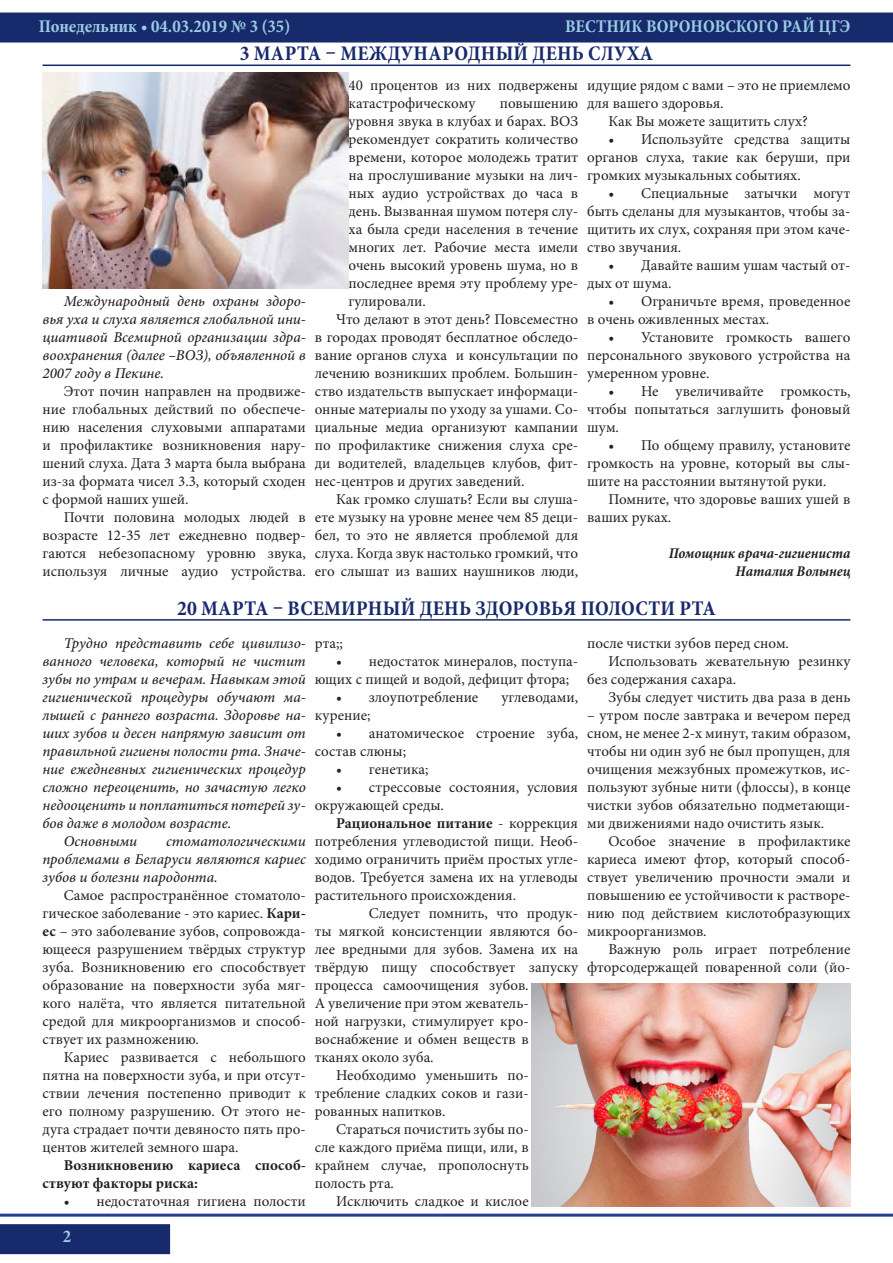
<style>
.page{position:relative;width:893px;height:1263px;background:#fff}
.page>*{position:absolute;margin:0;border:0;box-sizing:border-box;transform-origin:0 0}
.заголовок{font:700 condensed 21px "Minion Pro";letter-spacing:.01em;color:#172a6c}
.верх_колонт{font:700 condensed 18px "Minion Pro";color:#9bcce3}
.дата_номер{font:700 condensed 18px "Minion Pro";color:#9bcce3}
.текст{font:15px/18px "Minion Pro";color:#231f20;text-align:justify}
.текст-2{font:italic 500 15px/18px "Minion Pro";color:#231f20;text-align:justify}
.текст-3{font:700 15px/18px "Minion Pro";color:#231f20}
.автор{font:italic 700 condensed 15px/18px "Minion Pro";color:#231f20;text-align:right}
.s1{font-weight:700}
</style>
<div class="page">
<div style="left:0;top:1224px;width:170px;height:30px;background:#172a6c"></div>
<div style="left:0;top:13px;width:893px;height:30px;background:#172a6c"></div>
<hr style="left:0;top:1214px;width:893px;height:3px;background:#253f8e">
<hr style="left:43px;top:65px;width:807px;height:1px;background:#172a6c">
<img style="left:43px;top:72px;width:305px;height:216px">
<hr style="left:43px;top:619px;width:807px;height:2px;background:#172a6c">
<img style="left:531px;top:984px;width:319px;height:222px">
<p class="верх_колонт" style="left:43px;top:13px;width:287px">ВЕСТНИК ВОРОНОВСКОГО РАЙ ЦГЭ</p>
<p class="верх_колонт" style="left:599px;top:14px;width:253px">Понедельник • 07.01.2019 № 1 (33)</p>
<p class="верх_колонт" style="left:39px;top:13px;width:253px">Понедельник • 04.03.2019 № 3 (35)</p>
<p class="верх_колонт" style="left:565px;top:13px;width:287px">ВЕСТНИК ВОРОНОВСКОГО РАЙ ЦГЭ</p>
<p class="заголовок" style="left:240px;top:39px;width:415px">3 МАРТА – МЕЖДУНАРОДНЫЙ ДЕНЬ СЛУХА</p>
<p class="текст-2" style="left:43px;top:292px;width:265px;text-indent:21px">Международный день охраны здоро&shy;вья уха и слуха является глобальной ини&shy;циативой Всемирной организации здра&shy;воохранения (далее –ВОЗ), объявленной в 2007 году в Пекине.</p>
<p class="текст" style="left:43px;top:382px;width:265px;text-indent:21px">Этот почин направлен на продвиже&shy;ние глобальных действий по обеспече&shy;нию населения слуховыми аппаратами и профилактике возникновения нару&shy;шений слуха. Дата 3 марта была выбрана из-за формата чисел 3.3, который сходен с формой наших ушей.</p>
<p class="текст" style="left:43px;top:508px;width:265px;text-indent:21px">Почти половина молодых людей в возрасте 12-35 лет ежедневно подвер&shy;гаются небезопасному уровню звука, используя личные аудио устройства.</p>
<p class="текст" style="left:348px;top:76px;width:231px">40 процентов из них подвержены катастрофическому</p>
<p class="текст" style="left:348px;top:94px;width:231px;text-indent:151px">повышению уровня звука в клубах и барах. ВОЗ рекомендует сократить количество времени, которое молодежь тратит на прослушивание музыки на лич&shy;ных аудио устройствах до часа в день. Вызванная шумом потеря слу&shy;ха была среди населения в течение многих лет. Рабочие места имели очень высокий уровень шума, но в последнее время эту проблему уре&shy;гулировали.</p>
<p class="текст" style="left:315px;top:310px;width:265px;text-indent:21px">Что делают в этот день? Повсеместно в городах проводят бесплатное обследо&shy;вание органов слуха и консультации по лечению возникших проблем. Большин&shy;ство издательств выпускает информаци&shy;онные материалы по уходу за ушами. Со&shy;циальные медиа организуют кампании по профилактике снижения слуха сре&shy;ди водителей, владельцев клубов, фит&shy;нес-центров и других заведений.</p>
<p class="текст" style="left:315px;top:490px;width:265px;text-indent:21px">Как громко слушать? Если вы слуша&shy;ете музыку на уровне менее чем 85 деци&shy;бел, то это не является проблемой для слуха. Когда звук настолько громкий, что его слышат из ваших наушников люди,</p>
<p class="текст" style="left:587px;top:76px;width:265px">идущие рядом с вами – это не приемлемо для вашего здоровья.</p>
<p class="текст" style="left:608px;top:112px;width:201px">Как Вы можете защитить слух?</p>
<p class="текст" style="left:587px;top:130px;width:265px;text-indent:21px">• Используйте средства защиты органов слуха, такие как беруши, при громких музыкальных событиях.</p>
<p class="текст" style="left:587px;top:184px;width:265px;text-indent:21px">• Специальные затычки могут быть сделаны для музыкантов, чтобы за&shy;щитить их слух, сохраняя при этом каче&shy;ство звучания.</p>
<p class="текст" style="left:587px;top:256px;width:265px;text-indent:21px">• Давайте вашим ушам частый от&shy;дых от шума.</p>
<p class="текст" style="left:587px;top:292px;width:265px;text-indent:21px">• Ограничьте время, проведенное в очень оживленных местах.</p>
<p class="текст" style="left:587px;top:328px;width:265px;text-indent:21px">• Установите громкость вашего персонального звукового устройства на умеренном уровне.</p>
<p class="текст" style="left:587px;top:382px;width:265px;text-indent:21px">• Не увеличивайте громкость, чтобы попытаться заглушить фоновый шум.</p>
<p class="текст" style="left:587px;top:436px;width:265px;text-indent:21px">• По общему правилу, установите громкость на уровне, который вы слы&shy;шите на расстоянии вытянутой руки.</p>
<p class="текст" style="left:587px;top:490px;width:265px;text-indent:21px">Помните, что здоровье ваших ушей в ваших руках.</p>
<p class="автор" style="left:669px;top:544px;width:183px">Помощник врача-гигиениста<br>Наталия Волынец</p>
<p class="заголовок" style="left:177px;top:594px;width:540px">20 МАРТА – ВСЕМИРНЫЙ ДЕНЬ ЗДОРОВЬЯ ПОЛОСТИ РТА</p>
<p class="текст-2" style="left:43px;top:634px;width:265px;text-indent:21px">Трудно представить себе цивилизо&shy;ванного человека, который не чистит зубы по утрам и вечерам. Навыкам этой гигиенической процедуры обучают ма&shy;лышей с раннего возраста. Здоровье на&shy;ших зубов и десен напрямую зависит от правильной гигиены полости рта. Значе&shy;ние ежедневных гигиенических процедур сложно переоценить, но зачастую легко недооценить и поплатиться потерей зу&shy;бов даже в молодом возрасте.</p>
<p class="текст-2" style="left:64px;top:832px;width:75px">Основными</p>
<p class="текст" style="left:587px;top:634px;width:203px">после чистки зубов перед сном.</p>
<p class="текст" style="left:587px;top:652px;width:265px;text-indent:21px">Использовать жевательную резинку без содержания сахара.</p>
<p class="текст" style="left:608px;top:688px;width:244px">Зубы следует чистить два раза в день</p>
<p class="текст" style="left:587px;top:706px;width:265px">– утром после завтрака и вечером перед сном, не менее 2-х минут, таким образом, чтобы ни один зуб не был пропущен, для очищения межзубных промежутков, ис&shy;пользуют зубные нити (флоссы), в конце чистки зубов обязательно подметающи&shy;ми движениями надо очистить язык.</p>
<p class="текст" style="left:587px;top:832px;width:265px;text-indent:21px">Особое значение в профилактике кариеса имеют фтор, который способ&shy;ствует увеличению прочности эмали и повышению ее устойчивости к растворе&shy;нию под действием кислотобразующих микроорганизмов.</p>
<p class="текст" style="left:587px;top:940px;width:265px;text-align:right">Важную роль играет потребление фторсодержащей поваренной соли (йо-</p>
<p class="текст" style="left:315px;top:634px;width:30px">рта;;</p>
<p class="текст" style="left:315px;top:652px;width:265px;text-indent:21px">• недостаток минералов, поступа&shy;ющих с пищей и водой, дефицит фтора;</p>
<p class="текст" style="left:336px;top:688px;width:144px">• злоупотребление</p>
<p class="текст" style="left:502px;top:688px;width:78px">углеводами,</p>
<p class="текст" style="left:315px;top:706px;width:57px">курение;</p>
<p class="текст" style="left:315px;top:724px;width:265px;text-indent:21px">• анатомическое строение зуба, состав слюны;</p>
<p class="текст" style="left:336px;top:760px;width:94px">• генетика;</p>
<p class="текст" style="left:315px;top:778px;width:265px;text-indent:21px">• стрессовые состояния, условия окружающей среды.</p>
<p class="текст" style="left:315px;top:814px;width:265px;text-indent:21px"><span class="s1">Рациональное питание</span> - коррекция потребления углеводистой пищи. Необ&shy;ходимо ограничить приём простых угле&shy;водов. Требуется замена их на углеводы растительного происхождения.</p>
<p class="текст" style="left:315px;top:904px;width:265px;text-align:left;text-indent:54px">Следует помнить, что продук&shy;ты мягкой консистенции являются бо&shy;лее вредными для зубов. Замена их на твёрдую пищу способствует запуску процесса самоочищения зубов.<br>А увеличение при этом жеватель-<br>ной нагрузки, стимулирует кро&shy;воснабжение и обмен веществ в<br>тканях около зуба.</p>
<p class="текст" style="left:315px;top:1066px;width:215px;text-indent:21px">Необходимо уменьшить по&shy;требление сладких соков и гази&shy;рованных напитков.</p>
<p class="текст" style="left:315px;top:1120px;width:215px;text-indent:21px">Стараться почистить зубы по&shy;сле каждого приёма пищи, или, в крайнем случае, прополоснуть полость рта.</p>
<p class="текст" style="left:336px;top:1192px;width:194px">Исключить сладкое и кислое</p>
<p class="текст-2" style="left:43px;top:832px;width:265px;text-indent:124px">стоматологическими проблемами в Беларуси являются кариес зубов и болезни пародонта.</p>
<p class="текст" style="left:43px;top:886px;width:265px;text-indent:21px">Cамое распространённое стоматоло&shy;гическое заболевание - это кариес. <span class="s1">Кари&shy;ес</span> – это заболевание зубов, сопровожда&shy;ющееся разрушением твёрдых структур зуба. Возникновению его способствует образование на поверхности зуба мяг&shy;кого налёта, что является питательной средой для микроорганизмов и способ&shy;ствует их размножению.</p>
<p class="текст" style="left:43px;top:1048px;width:265px;text-indent:21px">Кариес развивается с небольшого пятна на поверхности зуба, и при отсут&shy;ствии лечения постепенно приводит к его полному разрушению. От этого не&shy;дуга страдает почти девяносто пять про&shy;центов жителей земного шара.</p>
<p class="текст-3" style="left:43px;top:1156px;width:265px;text-indent:21px">Возникновению кариеса способ&shy;ствуют факторы риска:</p>
<p class="текст" style="left:64px;top:1192px;width:244px">• недостаточная гигиена полости</p>
<p class="дата_номер" style="left:63px;top:1224px;width:10px">2</p>
</div>
